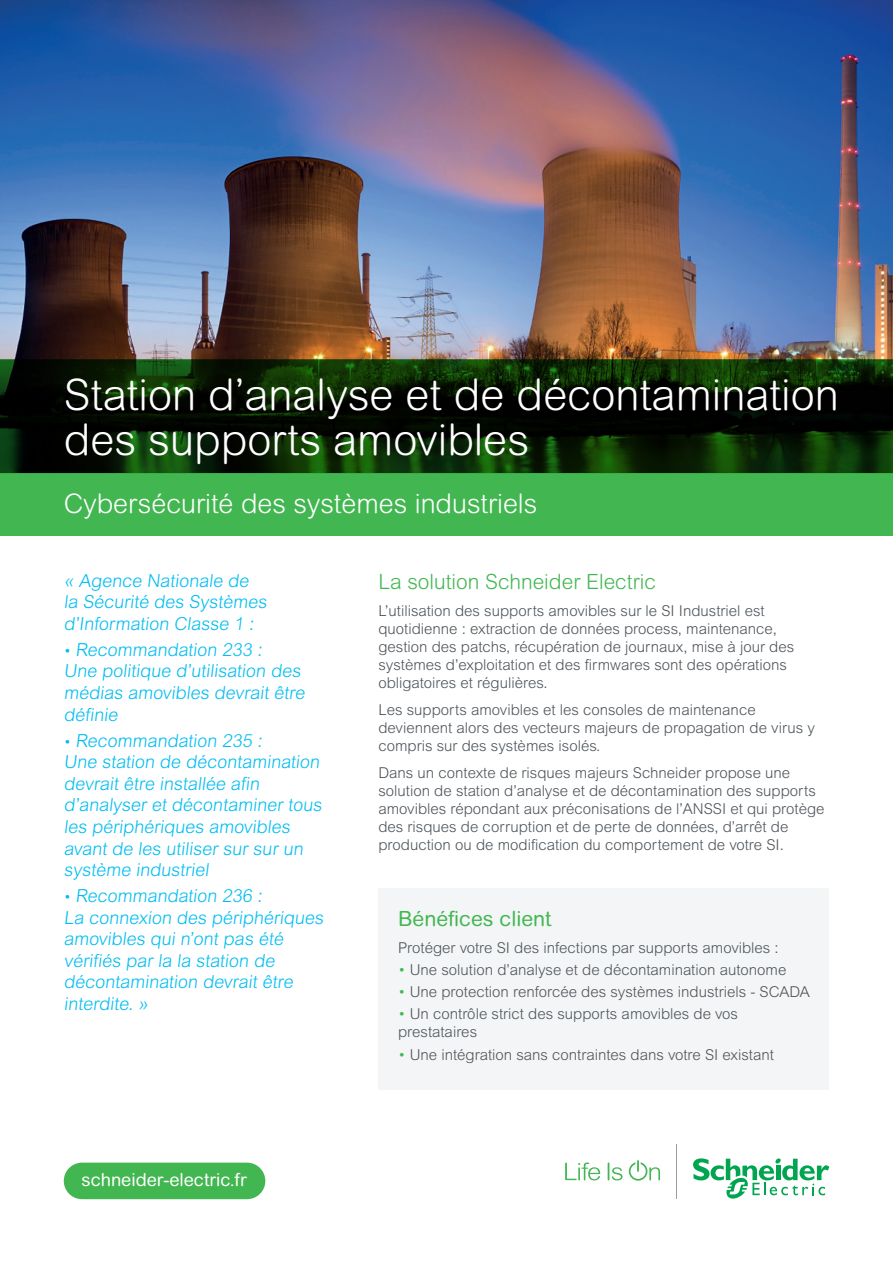
<style>
.page{position:relative;width:893px;height:1263px;background:#fff}
.page>*{position:absolute;margin:0;border:0;box-sizing:border-box;transform-origin:0 0}
.t1{font:300 43.5px/45px "Arial Rounded MT Pro";color:#fff}
.t2{font:300 27px "Arial Rounded MT Pro";color:#fff}
.t3{font:300 21px "Arial Rounded MT Pro";color:#42b751}
.t4{font:21px "Arial Rounded MT Pro";color:#42b751}
.t5{font:300 18px/21.6px "Arial MT Std";color:#01bdf2}
.t6{font:18px "Arial Rounded MT Pro";color:#fff}
.t7{font:300 15px/18px "Arial MT Std";color:#4d545a}
.s1{font-size:15px}
.s2{color:#42b751}
</style>
<div class="page">
<img style="left:0;top:0;width:893px;height:359px">
<div style="left:0;top:473px;width:893px;height:63px;background:#42b751"></div>
<div style="left:378px;top:888px;width:451px;height:202px;background:#f4f5f6"></div>
<div style="left:64px;top:1162px;width:201px;height:37px;background:#42b751;border-radius:18px"></div>
<svg style="left:0;top:359px;width:893px;height:114px;background:#081d03"></svg>
<svg style="left:565px;top:1162px;width:35px;height:18px"></svg>
<svg style="left:608px;top:1162px;width:15px;height:18px"></svg>
<svg style="left:629px;top:1160px;width:31px;height:21px"></svg>
<svg style="left:693px;top:1158px;width:136px;height:41px"></svg>
<hr style="left:676px;top:1144px;width:1px;height:55px;background:#959ea4">
<h1 class="t1" style="left:64px;top:374px;width:776px">Station d’analyse et de décontamination des supports amovibles</h1>
<h2 class="t2" style="left:64px;top:488px;width:475px">Cybersécurité des systèmes industriels</h2>
<p class="t5" style="left:64px;top:570px;width:207px">« Agence Nationale de la Sécurité des Systèmes d’Information Classe 1 :</p>
<p class="t5" style="left:64px;top:639px;width:245px"><span class="s1">•</span> Recommandation 233 :<br>Une politique d’utilisation des médias amovibles devrait être définie</p>
<p class="t5" style="left:64px;top:729px;width:262px"><span class="s1">•</span> Recommandation 235 :<br>Une station de décontamination devrait être installée afin d’analyser et décontaminer tous les périphériques amovibles avant de les utiliser sur sur un système industriel</p>
<p class="t5" style="left:64px;top:885px;width:264px"><span class="s1">•</span> Recommandation 236 :<br>La connexion des périphériques amovibles qui n’ont pas été vérifiés par la la station de décontamination devrait être interdite. »</p>
<p class="t6" style="left:82px;top:1169px;width:167px">schneider-electric.fr</p>
<h3 class="t3" style="left:378px;top:570px;width:279px">La solution Schneider Electric</h3>
<p class="t7" style="left:378px;top:601px;width:417px">L’utilisation des supports amovibles sur le SI Industriel est quotidienne : extraction de données process, maintenance, gestion des patchs, récupération de journaux, mise à jour des systèmes d’exploitation et des firmwares sont des opérations obligatoires et régulières.</p>
<p class="t7" style="left:378px;top:700px;width:438px">Les supports amovibles et les consoles de maintenance deviennent alors des vecteurs majeurs de propagation de virus y compris sur des systèmes isolés.</p>
<p class="t7" style="left:378px;top:763px;width:448px">Dans un contexte de risques majeurs Schneider propose une solution de station d’analyse et de décontamination des supports amovibles répondant aux préconisations de l’ANSSI et qui protège des risques de corruption et de perte de données, d’arrêt de production ou de modification du comportement de votre SI.</p>
<h3 class="t4" style="left:398px;top:906px;width:155px">Bénéfices client</h3>
<p class="t7" style="left:398px;top:938px;width:382px">Protéger votre SI des infections par supports amovibles :</p>
<p class="t7" style="left:398px;top:960px;width:390px"><span class="s2">•</span> Une solution d’analyse et de décontamination autonome</p>
<p class="t7" style="left:398px;top:983px;width:413px"><span class="s2">•</span> Une protection renforcée des systèmes industriels - SCADA</p>
<p class="t7" style="left:398px;top:1005px;width:341px"><span class="s2">•</span> Un contrôle strict des supports amovibles de vos prestataires</p>
<p class="t7" style="left:398px;top:1045px;width:377px"><span class="s2">•</span> Une intégration sans contraintes dans votre SI existant</p>
</div>
